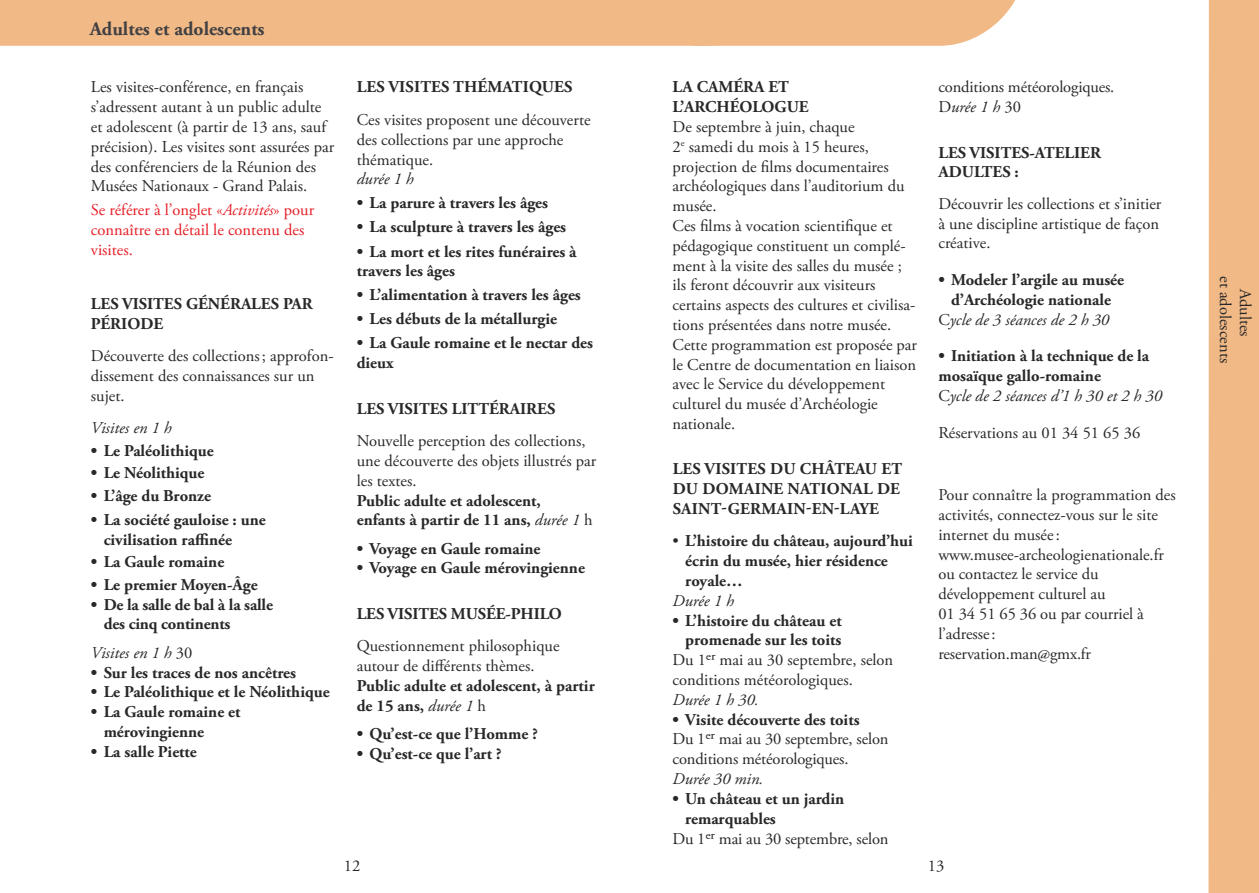
<style>
.page{position:relative;width:1259px;height:893px;background:#fff}
.page>*{position:absolute;margin:0;border:0;box-sizing:border-box;transform-origin:0 0}
.t1{font:700 19.5px "Adobe Garamond";color:#414042}
.t2{font:16.5px/19.8px "Adobe Garamond Pro";color:#292829}
.t3{font:700 16.5px/19.8px "Adobe Garamond Pro";color:#292829}
.t4{font:16.5px/19.8px "Adobe Garamond Pro";color:#e61e26}
.t5{font:italic 16.5px "Adobe Garamond Pro";color:#292829}
.s1{font-style:italic}
.s2{font-style:normal}
.s3{font-weight:700}
.s4{font-weight:400}
.s5{font-weight:400;font-style:italic}
</style>
<div class="page">
<div style="left:1208px;top:0;width:51px;height:893px;background:#f0b986"></div>
<div style="left:0;top:0;width:1015px;height:46px;background:#f0b986"></div>
<p class="t1" style="left:90px;top:18px;width:176px">Adultes et adolescents</p>
<p class="t1" style="left:101px;top:18px;width:69px">Activités</p>
<p class="t2" style="left:91px;top:78px;width:244px">Les visites-conférence, en français s’adressent autant à un public adulte et adolescent (à partir de 13 ans, sauf précision). Les visites sont assurées par des conférenciers de la Réunion des Musées Nationaux - Grand Palais.</p>
<p class="t4" style="left:91px;top:201px;width:224px">Se référer à l’onglet «<span class="s1">Activités</span>» pour connaître en détail le contenu des visites.</p>
<p class="t3" style="left:91px;top:294px;width:223px">LES VISITES GÉNÉRALES PAR<br>PÉRIODE</p>
<p class="t2" style="left:91px;top:347px;width:244px">Découverte des collections; approfon&shy;dissement des connaissances sur un sujet.</p>
<p class="t5" style="left:91px;top:418px;width:82px">Visites en 1 h</p>
<p class="t3" style="left:91px;top:441px;width:124px">• Le Paléolithique</p>
<p class="t3" style="left:91px;top:464px;width:115px">• Le Néolithique</p>
<p class="t3" style="left:91px;top:486px;width:122px">• L’âge du Bronze</p>
<p class="t3" style="left:104px;top:510px;width:164px;text-indent:-13px">• La société gauloise : une civilisation raffinée</p>
<p class="t3" style="left:91px;top:552px;width:135px">• La Gaule romaine</p>
<p class="t3" style="left:91px;top:575px;width:168px">• Le premier Moyen-Âge</p>
<p class="t3" style="left:104px;top:595px;width:171px;text-indent:-13px">• De la salle de bal à la salle des cinq continents</p>
<p class="t5" style="left:91px;top:643px;width:103px">Visites en 1 h <span class="s2">30</span></p>
<p class="t3" style="left:91px;top:663px;width:207px">• Sur les traces de nos ancêtres</p>
<p class="t3" style="left:91px;top:682px;width:240px">• Le Paléolithique et le Néolithique</p>
<p class="t3" style="left:104px;top:702px;width:138px;text-indent:-13px">• La Gaule romaine et mérovingienne</p>
<p class="t3" style="left:91px;top:742px;width:107px">• La salle Piette</p>
<p class="t2" style="left:357px;top:71px;width:235px;line-height:32.5px"><span class="s3">LES VISITES THÉMATIQUES<br></span>Ces visites proposent une découverte</p>
<p class="t2" style="left:357px;top:130px;width:208px">des collections par une approche thématique.<br><span class="s1">durée 1 h</span></p>
<p class="t3" style="left:357px;top:194px;width:193px">• La parure à travers les âges</p>
<p class="t3" style="left:357px;top:218px;width:211px">• La sculpture à travers les âges</p>
<p class="t3" style="left:357px;top:242px;width:221px">• La mort et les rites funéraires à travers les âges</p>
<p class="t3" style="left:357px;top:286px;width:226px">• L’alimentation à travers les âges</p>
<p class="t3" style="left:357px;top:310px;width:202px">• Les débuts de la métallurgie</p>
<p class="t3" style="left:357px;top:334px;width:238px">• La Gaule romaine et le nectar des dieux</p>
<p class="t2" style="left:357px;top:393px;width:230px;line-height:32.5px"><span class="s3">LES VISITES LITTÉRAIRES<br></span>Nouvelle perception des collections,</p>
<p class="t3" style="left:357px;top:451px;width:240px"><span class="s4">une découverte des objets illustrés par les textes.<br></span>Public adulte et adolescent,<br>enfants à partir de 11 ans, <span class="s5">durée 1</span> <span class="s4">h</span></p>
<p class="t3" style="left:357px;top:539px;width:185px">• Voyage en Gaule romaine</p>
<p class="t3" style="left:357px;top:559px;width:230px">• Voyage en Gaule mérovingienne</p>
<p class="t2" style="left:357px;top:598px;width:207px;line-height:32.5px"><span class="s3">LES VISITES MUSÉE-PHILO<br></span>Questionnement philosophique</p>
<p class="t3" style="left:357px;top:656px;width:239px"><span class="s4">autour de différents thèmes.<br></span>Public adulte et adolescent, à partir de 15 ans, <span class="s5">durée 1</span> <span class="s4">h</span></p>
<p class="t3" style="left:357px;top:724px;width:183px">• Qu’est-ce que l’Homme ?</p>
<p class="t3" style="left:357px;top:744px;width:146px">• Qu’est-ce que l’art ?</p>
<p class="t2" style="left:344px;top:856px;width:18px">12</p>
<p class="t2" style="left:672px;top:78px;width:245px"><span class="s3">LA CAMÉRA ET<br>L’ARCHÉOLOGUE<br></span>De septembre à juin, chaque<br>2<sup>e</sup> samedi du mois à 15 heures, projection de films documentaires archéologiques dans l’auditorium du musée.<br>Ces films à vocation scientifique et pédagogique constituent un complé&shy;ment à la visite des salles du musée ; ils feront découvrir aux visiteurs certains aspects des cultures et civilisa&shy;tions présentées dans notre musée.<br>Cette programmation est proposée par le Centre de documentation en liaison avec le Service du développement culturel du musée d’Archéologie nationale.</p>
<p class="t3" style="left:672px;top:459px;width:231px;text-align:justify">LES VISITES DU CHÂTEAU ET DU DOMAINE NATIONAL DE SAINT-GERMAIN-EN-LAYE</p>
<p class="t3" style="left:672px;top:532px;width:242px"><span class="s4">•</span> L’histoire du château, aujourd’hui</p>
<p class="t3" style="left:685px;top:551px;width:204px">écrin du musée, hier résidence</p>
<p class="t3" style="left:685px;top:571px;width:59px">royale…</p>
<p class="t5" style="left:672px;top:591px;width:63px">Durée 1 h</p>
<p class="t3" style="left:672px;top:611px;width:171px">• L’histoire du château et</p>
<p class="t3" style="left:685px;top:631px;width:158px">promenade sur les toits</p>
<p class="t2" style="left:672px;top:651px;width:222px">Du 1er mai au 30 septembre, selon</p>
<p class="t2" style="left:672px;top:670px;width:182px">conditions météorologiques.</p>
<p class="t5" style="left:672px;top:690px;width:88px">Durée 1 h 30.</p>
<p class="t2" style="left:672px;top:710px;width:217px"><span class="s3">• Visite découverte des toits<br></span>Du 1er mai au 30 septembre, selon conditions météorologiques.<br><span class="s1">Durée 30 min.</span></p>
<p class="t3" style="left:672px;top:789px;width:173px">• Un château et un jardin</p>
<p class="t3" style="left:685px;top:809px;width:92px">remarquables</p>
<p class="t2" style="left:672px;top:829px;width:217px">Du 1er mai au 30 septembre, selon</p>
<p class="t2" style="left:938px;top:78px;width:177px">conditions météorologiques.<br>D<span class="s1">urée 1 h</span> 30</p>
<p class="t3" style="left:938px;top:143px;width:164px">LES VISITES-ATELIER<br>ADULTES :</p>
<p class="t2" style="left:938px;top:195px;width:223px;line-height:19.4px;text-align:justify">Découvrir les collections et s’initier à une discipline artistique de façon créative.</p>
<p class="t3" style="left:938px;top:270px;width:187px">• Modeler l’argile au musée</p>
<p class="t3" style="left:951px;top:290px;width:161px">d’Archéologie nationale</p>
<p class="t5" style="left:938px;top:309px;width:172px"><span class="s2">C</span>ycle de 3 séances de 2 h 30</p>
<p class="t3" style="left:938px;top:347px;width:225px">• Initiation à la technique de la mosaïque gallo-romaine<br><span class="s4">C</span><span class="s5">ycle de 2 séances d’1 h 30 et 2 h 30</span></p>
<p class="t2" style="left:938px;top:423px;width:203px">Réservations au 01 34 51 65 36</p>
<p class="t2" style="left:938px;top:486px;width:239px">Pour connaître la programmation des activités, connectez-vous sur le site internet du musée: www.musee-archeologienationale.fr ou contactez le service du développement culturel au<br>01 34 51 65 36 ou par courriel à l’adresse:<br>reservation.man@gmx.fr</p>
<p class="t2" style="left:927px;top:856px;width:18px">13</p>
<p class="t2" style="left:1254px;top:276px;width:88px;text-indent:13px;rotate:90deg">Adultes<br>et adolescents</p>
</div>
